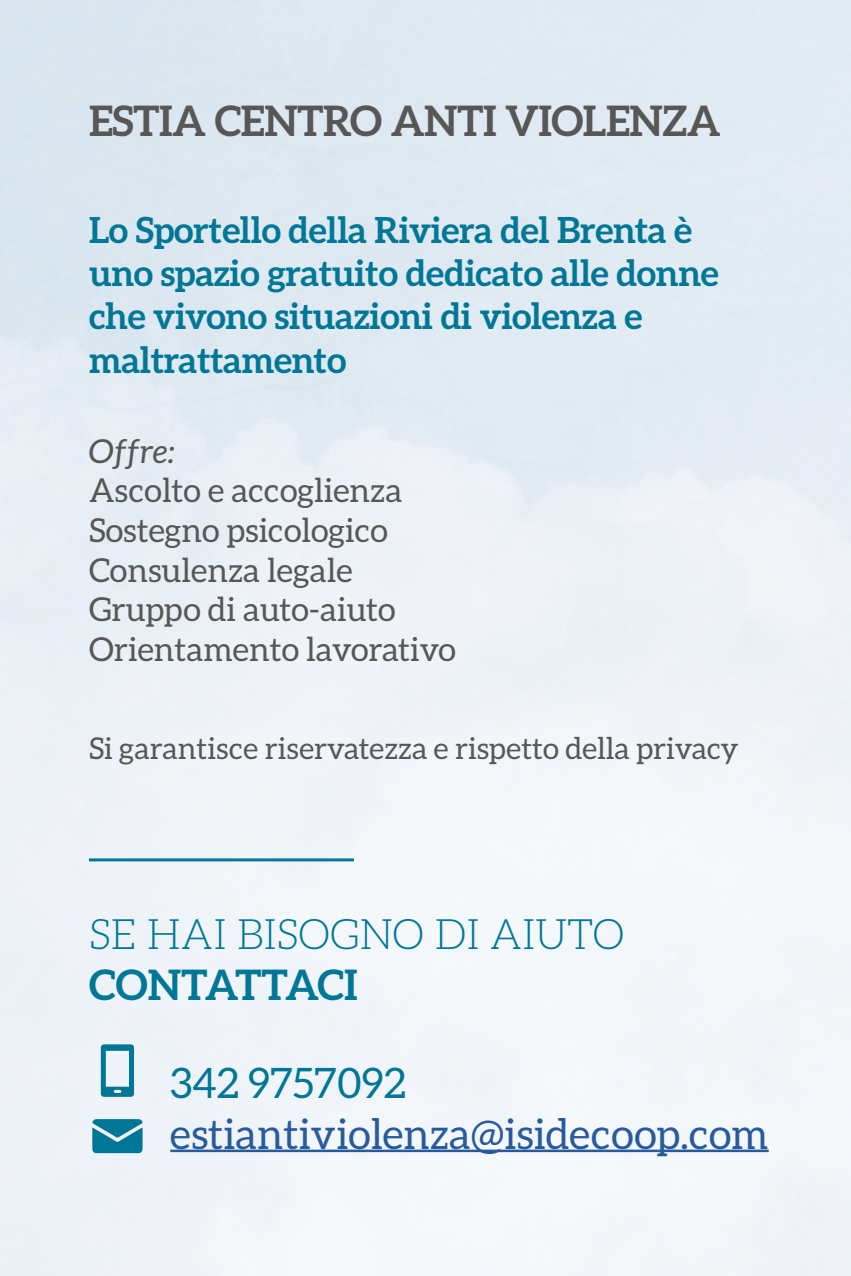
<style>
.page{position:relative;width:851px;height:1276px;background:#fff}
.page>*{position:absolute;margin:0;border:0;box-sizing:border-box;transform-origin:0 0}
.t1{font:42px "Aleo";color:#275b9b}
.t2{font:700 42px "Aleo";letter-spacing:-.015em;color:#575756}
.t3{font:300 42px "Aleo";color:#007796}
.t4{font:42px "Aleo";color:#007796}
.t5{font:700 42px "Aleo";color:#007796}
.t6{font:700 36px/43.2px "Aleo";letter-spacing:-.01em;color:#007796}
.t7{font:33px/39.6px "Aleo";color:#575756}
.t8{font:italic 33px "Aleo";color:#575756}
.t9{font:30px "Aleo";color:#575756}
</style>
<div class="page">
<img style="left:0;top:0;width:850px;height:1276px">
<hr style="left:170px;top:1149px;width:598px;height:3px;background:#275b9b">
<svg style="left:101px;top:1044px;width:33px;height:52px"></svg>
<svg style="left:92px;top:1119px;width:50px;height:34px;background:#2188a3"></svg>
<hr style="left:89px;top:858px;width:265px;height:3px;background:#007796">
<p class="t2" style="left:89px;top:97px;width:633px">ESTIA CENTRO ANTI VIOLENZA</p>
<p class="t6" style="left:89px;top:208px;width:631px">Lo Sportello della Riviera del Brenta è uno spazio gratuito dedicato alle donne che vivono situazioni di violenza e maltrattamento</p>
<p class="t8" style="left:89px;top:432px;width:88px">Offre:</p>
<p class="t7" style="left:89px;top:470px;width:368px">Ascolto e accoglienza<br>Sostegno psicologico<br>Consulenza legale<br>Gruppo di auto-aiuto<br>Orientamento lavorativo</p>
<p class="t9" style="left:89px;top:732px;width:651px">Si garantisce riservatezza e rispetto della privacy</p>
<p class="t3" style="left:89px;top:912px;width:537px">SE HAI BISOGNO DI AIUTO</p>
<p class="t5" style="left:89px;top:960px;width:270px">CONTATTACI</p>
<p class="t4" style="left:170px;top:1059px;width:237px">342 9757092</p>
<p class="t1" style="left:170px;top:1110px;width:599px">estiantiviolenza@isidecoop.com</p>
</div>
